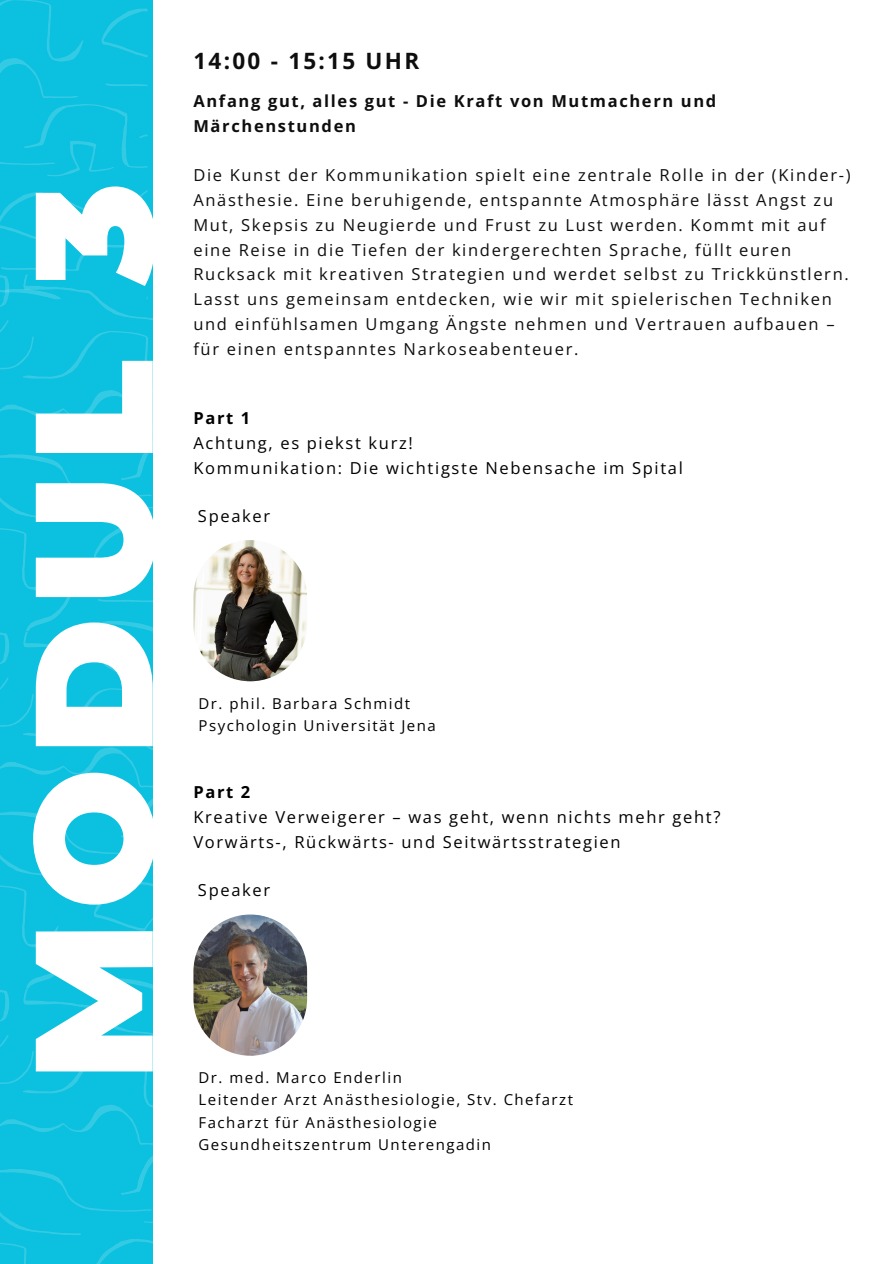
<style>
.page{position:relative;width:894px;height:1264px;background:#fff}
.page>*{position:absolute;margin:0;border:0;box-sizing:border-box;transform-origin:0 0}
.t1{font:900 166.95px "Montserrat";letter-spacing:.075em;color:#fff}
.t2{font:700 22.5px "Open Sans";letter-spacing:.1em;color:#0e0e0e}
.t3{font:16.5px/24.8px "Open Sans";letter-spacing:.1em;color:#0e0e0e}
.t4{font:16.5px "Open Sans";letter-spacing:.1em;color:#000}
.t5{font:700 16.5px/24.8px "Open Sans";letter-spacing:.1em;color:#0e0e0e}
.t6{font:700 16.5px "Open Sans";letter-spacing:.1em;color:#000}
.t7{font:15px "Open Sans";letter-spacing:.1em;color:#000}
</style>
<div class="page">
<div style="left:0;top:0;width:152px;height:1263px;background:#0cc0df"></div>
<svg style="left:0;top:0;width:83px;height:98px"></svg>
<svg style="left:101px;top:8px;width:47px;height:50px"></svg>
<svg style="left:105px;top:83px;width:43px;height:3px"></svg>
<svg style="left:0;top:104px;width:148px;height:72px"></svg>
<svg style="left:0;top:189px;width:244px;height:1074px"></svg>
<img style="left:193px;top:540px;width:114px;height:141px;border-radius:57px">
<img style="left:193px;top:914px;width:114px;height:141px;border-radius:57px">
<p class="t1" style="left:-9px;top:1080px;width:900px;rotate:-90deg">MODUL 3</p>
<p class="t2" style="left:193px;top:45px;width:227px">14:00 - 15:15 UHR</p>
<p class="t5" style="left:193px;top:88px;width:524px">Anfang gut, alles gut - Die Kraft von Mutmachern und<br>Märchenstunden</p>
<p class="t3" style="left:193px;top:163px;width:658px">Die Kunst der Kommunikation spielt eine zentrale Rolle in der (Kinder-)<br>Anästhesie. Eine beruhigende, entspannte Atmosphäre lässt Angst zu Mut, Skepsis zu Neugierde und Frust zu Lust werden. Kommt mit auf eine Reise in die Tiefen der kindergerechten Sprache, füllt euren Rucksack mit kreativen Strategien und werdet selbst zu Trickkünstlern.<br>Lasst uns gemeinsam entdecken, wie wir mit spielerischen Techniken und einfühlsamen Umgang Ängste nehmen und Vertrauen aufbauen – für einen entspanntes Narkoseabenteuer.</p>
<p class="t6" style="left:193px;top:406px;width:58px">Part 1</p>
<p class="t4" style="left:193px;top:431px;width:221px">Achtung, es piekst kurz!</p>
<p class="t4" style="left:193px;top:456px;width:491px">Kommunikation: Die wichtigste Nebensache im Spital</p>
<p class="t4" style="left:198px;top:504px;width:74px">Speaker</p>
<p class="t7" style="left:198px;top:692px;width:213px">Dr. phil. Barbara Schmidt</p>
<h3 class="t7" style="left:198px;top:715px;width:239px">Psychologin Universität Jena</h3>
<p class="t6" style="left:193px;top:780px;width:58px">Part 2</p>
<p class="t4" style="left:193px;top:805px;width:528px">Kreative Verweigerer – was geht, wenn nichts mehr geht?</p>
<p class="t4" style="left:193px;top:830px;width:428px">Vorwärts-, Rückwärts- und Seitwärtsstrategien</p>
<p class="t4" style="left:198px;top:878px;width:74px">Speaker</p>
<p class="t7" style="left:198px;top:1066px;width:205px">Dr. med. Marco Enderlin</p>
<p class="t7" style="left:198px;top:1089px;width:376px">Leitender Arzt Anästhesiologie, Stv. Chefarzt</p>
<p class="t7" style="left:198px;top:1111px;width:240px">Facharzt für Anästhesiologie</p>
<p class="t7" style="left:198px;top:1134px;width:294px">Gesundheitszentrum Unterengadin</p>
</div>
